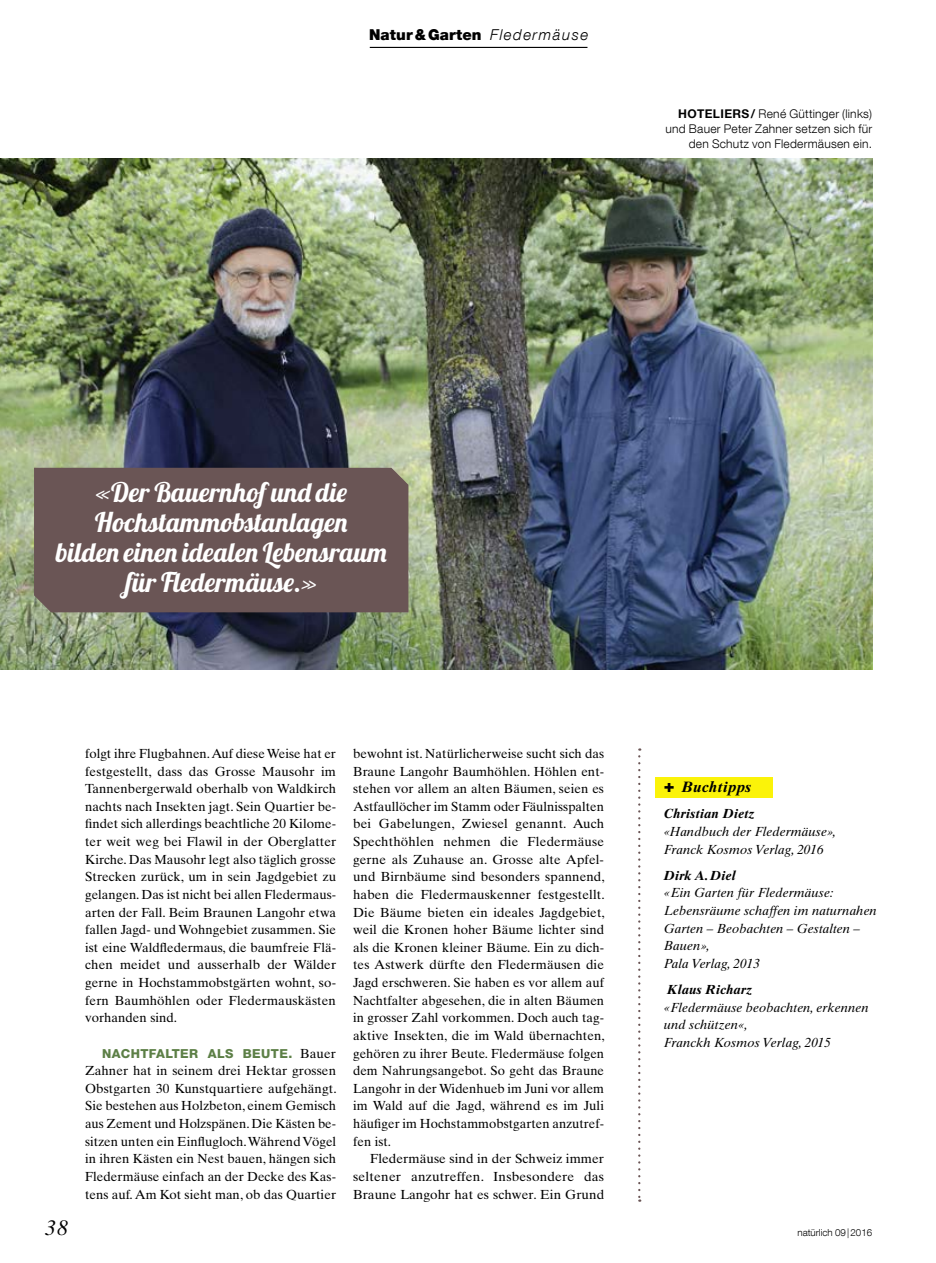
<style>
.page{position:relative;width:936px;height:1263px;background:#fff}
.page>*{position:absolute;margin:0;border:0;box-sizing:border-box;transform-origin:0 0}
.t1{font:27px/30px "Lobster 1.4";color:#fff;text-align:center}
.t2{font:italic 21px "Times Ten LT Std";color:#000}
.t3{font:900 15px "Helvetica Neue LT Com";letter-spacing:.01em;color:#000}
.t4{font:italic 700 15px "Times Ten LT Std";letter-spacing:.02em;color:#000}
.t5{font:13.2px/17.5px "Times Ten LT Std";letter-spacing:.005em;color:#000;text-align:justify}
.t6{font:italic 13.2px/17.7px "Times Ten LT Std";letter-spacing:.005em;color:#000}
.t7{font:italic 700 13.2px "Times Ten LT Std";letter-spacing:.005em;color:#000}
.t8{font:800 12.3px "Helvetica Neue LT Com";letter-spacing:.03em;color:#5c7f46}
.t9{font:300 12px/15px "Helvetica Neue LT Com";letter-spacing:.02em;color:#000;text-align:right}
.t10{font:300 9.75px "Helvetica Neue LT Com";color:#000}
.s1{font-weight:300;font-style:italic}
.s2{font-weight:700}
.s3{font-family:"Times Ten LT Std";font-weight:400;font-size:13.2px;color:#000}
.s4{font-family:"Helvetica Neue LT Com";font-weight:900;font-style:normal;font-stretch:expanded;font-size:18px}
</style>
<div class="page">
<hr style="left:370px;top:47px;width:217px;height:1px;background:#000">
<img style="left:0;top:158px;width:872px;height:511px">
<svg style="left:638px;top:748px;width:2px;height:454px"></svg>
<div style="left:34px;top:468px;width:374px;height:144px;background:#6a5555"></div>
<div style="left:655px;top:778px;width:117px;height:20px;background:#fbf309"></div>
<p class="t3" style="left:369px;top:26px;width:221px">Natur&amp;Garten <span class="s1">Fledermäuse</span></p>
<p class="t9" style="left:665px;top:106px;width:208px"><span class="s2">HOTELIERS/</span> René Güttinger (links) und Bauer Peter Zahner setzen sich für den Schutz von Fledermäusen ein.</p>
<h1 class="t1" style="left:56px;top:477px;width:332px">«Der Bauernhof und die<br>Hochstammobstanlagen<br>bilden einen idealen Lebensraum für Fledermäuse.»</h1>
<p class="t5" style="left:85px;top:744px;width:253px">folgt ihre Flugbahnen. Auf diese Weise hat er festgestellt, dass das Grosse Mausohr im Tannenbergerwald oberhalb von Waldkirch nachts nach Insekten jagt. Sein Quartier be&shy;findet sich allerdings beachtliche 20 Kilome&shy;ter weit weg bei Flawil in der Oberglatter Kirche. Das Mausohr legt also täglich grosse Strecken zurück, um in sein Jagdgebiet zu gelangen. Das ist nicht bei allen Fledermaus&shy;arten der Fall. Beim Braunen Langohr etwa fallen Jagd- und Wohngebiet zusammen. Sie ist eine Waldfledermaus, die baumfreie Flä&shy;chen meidet und ausserhalb der Wälder gerne in Hochstammobstgärten wohnt, so&shy;fern Baumhöhlen oder Fledermauskästen vorhanden sind.</p>
<p class="t8" style="left:102px;top:1046px;width:235px">NACHTFALTER ALS BEUTE. <span class="s3">Bauer</span></p>
<p class="t5" style="left:85px;top:1062px;width:253px">Zahner hat in seinem drei Hektar grossen Obstgarten 30 Kunstquartiere aufgehängt.<br>Sie bestehen aus Holzbeton, einem Gemisch aus Zement und Holzspänen. Die Kästen be&shy;sitzen unten ein Einflugloch. Während Vögel in ihren Kästen ein Nest bauen, hängen sich Fledermäuse einfach an der Decke des Kas&shy;tens auf. Am Kot sieht man, ob das Quartier</p>
<p class="t5" style="left:353px;top:744px;width:253px">bewohnt ist. Natürlicherweise sucht sich das Braune Langohr Baumhöhlen. Höhlen ent&shy;stehen vor allem an alten Bäumen, seien es Astfaullöcher im Stamm oder Fäulnisspalten bei Gabelungen, Zwiesel genannt. Auch Spechthöhlen nehmen die Fledermäuse gerne als Zuhause an. Grosse alte Apfel&shy;und Birnbäume sind besonders spannend, haben die Fledermauskenner festgestellt.<br>Die Bäume bieten ein ideales Jagdgebiet, weil die Kronen hoher Bäume lichter sind als die Kronen kleiner Bäume. Ein zu dich&shy;tes Astwerk dürfte den Fledermäusen die Jagd erschweren. Sie haben es vor allem auf Nachtfalter abgesehen, die in alten Bäumen in grosser Zahl vorkommen. Doch auch tag&shy;aktive Insekten, die im Wald übernachten, gehören zu ihrer Beute. Fledermäuse folgen dem Nahrungsangebot. So geht das Braune Langohr in der Widenhueb im Juni vor allem im Wald auf die Jagd, während es im Juli häufiger im Hochstammobstgarten anzutref&shy;fen ist.</p>
<p class="t5" style="left:353px;top:1150px;width:252px;text-indent:17px">Fledermäuse sind in der Schweiz immer seltener anzutreffen. Insbesondere das Braune Langohr hat es schwer. Ein Grund</p>
<p class="t4" style="left:663px;top:778px;width:89px"><span class="s4">+</span> Buchtipps</p>
<p class="t7" style="left:663px;top:806px;width:92px">Christian Dietz</p>
<p class="t6" style="left:663px;top:823px;width:174px">«Handbuch der Fledermäuse»,<br>Franck Kosmos Verlag, 2016</p>
<p class="t7" style="left:663px;top:867px;width:74px">Dirk A.Diel</p>
<p class="t6" style="left:663px;top:884px;width:215px">«Ein Garten für Fledermäuse:<br>Lebensräume schaffen im naturnahen<br>Garten – Beobachten – Gestalten –<br>Bauen»,<br>Pala Verlag, 2013</p>
<p class="t7" style="left:667px;top:981px;width:86px">Klaus Richarz</p>
<p class="t6" style="left:663px;top:998px;width:206px">«Fledermäuse beobachten, erkennen und schützen«,<br>Franckh Kosmos Verlag, 2015</p>
<h2 class="t2" style="left:45px;top:1216px;width:24px">38</h2>
<p class="t10" style="left:797px;top:1226px;width:76px">natürlich 09|2016</p>
</div>
